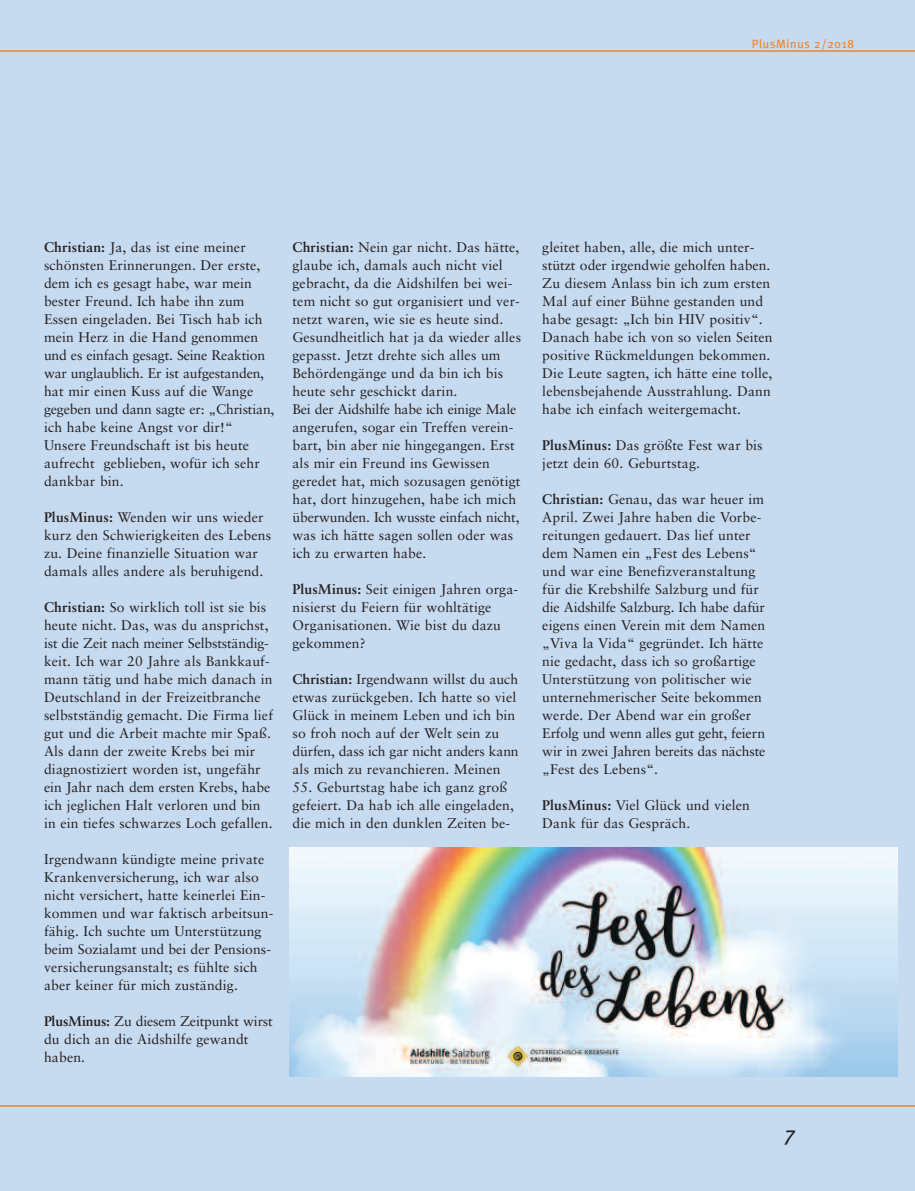
<style>
.page{position:relative;width:915px;height:1191px;background:#fff}
.page>*{position:absolute;margin:0;border:0;box-sizing:border-box;transform-origin:0 0}
.t1{font:italic 21px "Meta Plus";color:#231f20}
.t2{font:13.95px/18px "Sabon";letter-spacing:.01em;color:#231f20}
.t3{font:12px "Meta Plus";letter-spacing:.055em;color:#f58220}
.s1{font-weight:700}
</style>
<div class="page">
<div style="left:0;top:0;width:914px;height:1191px;background:#c6daf0"></div>
<hr style="left:0;top:50px;width:914px;height:2px;background:#f58220">
<hr style="left:0;top:1105px;width:914px;height:1px;background:#f58220">
<img style="left:289px;top:848px;width:608px;height:228px">
<p class="t3" style="left:751px;top:37px;width:104px">PlusMinus 2/2018</p>
<p class="t2" style="left:44px;top:239px;width:232px"><span class="s1">Christian:</span> Ja, das ist eine meiner schönsten Erinnerungen. Der erste, dem ich es gesagt habe, war mein bester Freund. Ich habe ihn zum<br>Essen eingeladen. Bei Tisch hab ich mein Herz in die Hand genommen und es einfach gesagt. Seine Reaktion war unglaublich. Er ist aufgestanden, hat mir einen Kuss auf die Wange gegeben und dann sagte er: „Christian, ich habe keine Angst vor dir!“<br>Unsere Freundschaft ist bis heute aufrecht geblieben, wofür ich sehr dankbar bin.</p>
<p class="t2" style="left:44px;top:509px;width:228px"><span class="s1">PlusMinus:</span> Wenden wir uns wieder kurz den Schwierigkeiten des Lebens zu. Deine finanzielle Situation war damals alles andere als beruhigend.</p>
<p class="t2" style="left:44px;top:599px;width:230px"><span class="s1">Christian:</span> So wirklich toll ist sie bis heute nicht. Das, was du ansprichst, ist die Zeit nach meiner Selbstständig&shy;keit. Ich war 20 Jahre als Bankkauf&shy;mann tätig und habe mich danach in Deutschland in der Freizeitbranche selbstständig gemacht. Die Firma lief gut und die Arbeit machte mir Spaß.<br>Als dann der zweite Krebs bei mir diagnostiziert worden ist, ungefähr ein Jahr nach dem ersten Krebs, habe ich jeglichen Halt verloren und bin in ein tiefes schwarzes Loch gefallen.</p>
<p class="t2" style="left:44px;top:851px;width:231px">Irgendwann kündigte meine private Krankenversicherung, ich war also nicht versichert, hatte keinerlei Ein&shy;kommen und war faktisch arbeitsun&shy;fähig. Ich suchte um Unterstützung beim Sozialamt und bei der Pensions&shy;versicherungsanstalt; es fühlte sich aber keiner für mich zuständig.</p>
<p class="t2" style="left:44px;top:1013px;width:230px"><span class="s1">PlusMinus:</span> Zu diesem Zeitpunkt wirst du dich an die Aidshilfe gewandt haben.</p>
<p class="t2" style="left:292px;top:239px;width:230px"><span class="s1">Christian:</span> Nein gar nicht. Das hätte, glaube ich, damals auch nicht viel gebracht, da die Aidshilfen bei wei&shy;tem nicht so gut organisiert und ver&shy;netzt waren, wie sie es heute sind.<br>Gesundheitlich hat ja da wieder alles gepasst. Jetzt drehte sich alles um Behördengänge und da bin ich bis heute sehr geschickt darin.<br>Bei der Aidshilfe habe ich einige Male angerufen, sogar ein Treffen verein&shy;bart, bin aber nie hingegangen. Erst als mir ein Freund ins Gewissen geredet hat, mich sozusagen genötigt hat, dort hinzugehen, habe ich mich überwunden. Ich wusste einfach nicht, was ich hätte sagen sollen oder was ich zu erwarten habe.</p>
<p class="t2" style="left:292px;top:581px;width:227px"><span class="s1">PlusMinus:</span> Seit einigen Jahren orga&shy;nisierst du Feiern für wohltätige<br>Organisationen. Wie bist du dazu gekommen?</p>
<p class="t2" style="left:292px;top:671px;width:228px"><span class="s1">Christian:</span> Irgendwann willst du auch etwas zurückgeben. Ich hatte so viel Glück in meinem Leben und ich bin so froh noch auf der Welt sein zu dürfen, dass ich gar nicht anders kann als mich zu revanchieren. Meinen</p>
<p class="t2" style="left:292px;top:779px;width:223px">55. Geburtstag habe ich ganz groß gefeiert. Da hab ich alle eingeladen, die mich in den dunklen Zeiten be-</p>
<p class="t2" style="left:542px;top:239px;width:232px">gleitet haben, alle, die mich unter&shy;stützt oder irgendwie geholfen haben.<br>Zu diesem Anlass bin ich zum ersten Mal auf einer Bühne gestanden und habe gesagt: „Ich bin HIV positiv“.<br>Danach habe ich von so vielen Seiten positive Rückmeldungen bekommen.<br>Die Leute sagten, ich hätte eine tolle, lebensbejahende Ausstrahlung. Dann habe ich einfach weitergemacht.</p>
<p class="t2" style="left:542px;top:437px;width:222px"><span class="s1">PlusMinus:</span> Das größte Fest war bis jetzt dein 60. Geburtstag.</p>
<p class="t2" style="left:542px;top:491px;width:224px"><span class="s1">Christian:</span> Genau, das war heuer im April. Zwei Jahre haben die Vorbe&shy;reitungen gedauert. Das lief unter dem Namen ein „Fest des Lebens“ und war eine Benefizveranstaltung für die Krebshilfe Salzburg und für die Aidshilfe Salzburg. Ich habe dafür eigens einen Verein mit dem Namen „Viva la Vida“ gegründet. Ich hätte nie gedacht, dass ich so großartige Unterstützung von politischer wie unternehmerischer Seite bekommen werde. Der Abend war ein großer Erfolg und wenn alles gut geht, feiern wir in zwei Jahren bereits das nächste „Fest des Lebens“.</p>
<p class="t2" style="left:542px;top:797px;width:209px"><span class="s1">PlusMinus:</span> Viel Glück und vielen<br>Dank für das Gespräch.</p>
<h1 class="t1" style="left:784px;top:1121px;width:12px">7</h1>
</div>
